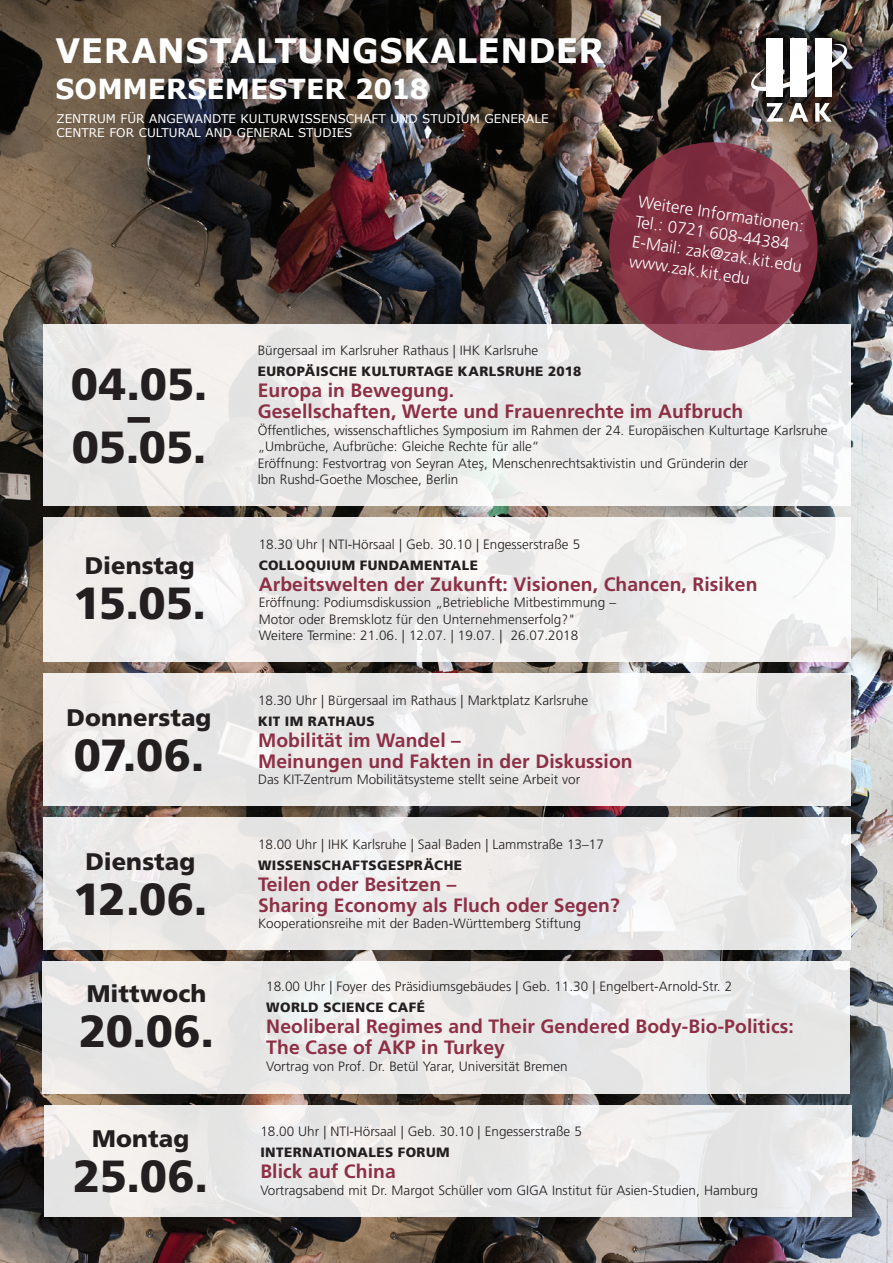
<style>
.page{position:relative;width:893px;height:1263px;background:#fff}
.page>*{position:absolute;margin:0;border:0;box-sizing:border-box;transform-origin:0 0}
.t1{font:900 45px "Frutiger LT Std";color:#231f20}
.t2{font:700 33.6px "Verdana";letter-spacing:.015em;color:#fff}
.t3{font:700 27.6px "Verdana";color:#fff}
.t4{font:900 24px "Frutiger LT Std";color:#231f20}
.t5{font:700 19.35px/21px "Frutiger LT Std";letter-spacing:.005em;color:#8d2f45}
.t6{font:300 16.8px/20.1px "Frutiger LT Std";color:#fff}
.t7{font:300 13.5px/16.5px "Frutiger LT Std";color:#231f20}
.t8{font:900 13.5px "Frutiger LT Std";letter-spacing:.03em;color:#231f20}
.t9{font:12px "Verdana";color:#fff}
.s1{font-family:"Calibri";font-size:15px}
</style>
<div class="page">
<img style="left:0;top:0;width:893px;height:1263px">
<svg style="left:766px;top:103px;width:17px;height:19px"></svg>
<svg style="left:789px;top:103px;width:19px;height:19px"></svg>
<svg style="left:815px;top:103px;width:17px;height:19px"></svg>
<div style="left:815px;top:38px;width:16px;height:59px;background:#fff"></div>
<div style="left:791px;top:38px;width:16px;height:59px;background:#fff"></div>
<div style="left:767px;top:38px;width:16px;height:59px;background:#fff"></div>
<svg style="left:751px;top:41px;width:96px;height:54px"></svg>
<div style="left:43px;top:324px;width:808px;height:182px;background:#ebebeb"></div>
<svg style="left:43px;top:517px;width:808px;height:145px;fill:#f0eeec"></svg>
<svg style="left:43px;top:673px;width:808px;height:132px;fill:#ebe8e8"></svg>
<div style="left:43px;top:817px;width:808px;height:132px;background:linear-gradient(to right,#ebe9e8,#ebebeb)"></div>
<div style="left:44px;top:1105px;width:807px;height:111px;background:#eae9e9"></div>
<svg style="left:43px;top:961px;width:807px;height:132px;background:#eae9e8"></svg>
<svg style="left:602px;top:135px;width:223px;height:223px;background:#834a55"></svg>
<h2 class="t2" style="left:55px;top:27px;width:74px">VERANSTALTUNGS</h2>
<h2 class="t2" style="left:403px;top:27px;width:200px">KALENDER</h2>
<h3 class="t3" style="left:55px;top:70px;width:65px">SOMME</h3>
<h3 class="t3" style="left:166px;top:70px;width:61px">RSEME</h3>
<h3 class="t3" style="left:269px;top:70px;width:162px">STE R 2018</h3>
<p class="t9" style="left:56px;top:110px;width:17px">ZENT</p>
<p class="t9" style="left:89px;top:110px;width:220px">RUM FÜR AN GEWAN DTE KULTURWISSENSCHAFT</p>
<p class="t9" style="left:391px;top:110px;width:112px">UND STUDIUM GENE</p>
<p class="t9" style="left:518px;top:110px;width:17px">RALE</p>
<p class="t9" style="left:56px;top:125px;width:9px">CENT</p>
<p class="t9" style="left:89px;top:125px;width:166px">RE FOR CULTURAL AN D GENE</p>
<p class="t9" style="left:270px;top:125px;width:69px">RAL STUDIES</p>
<p class="t6" style="left:640px;top:191px;width:173px;rotate:9deg">Weitere Informationen:<br>Tel.: 0721 608-44384<br>E-Mail: zak@zak.kit.edu www.zak.kit.edu</p>
<h1 class="t1" style="left:71px;top:357px;width:138px">04.05.</h1>
<h1 class="t1" style="left:128px;top:389px;width:24px">–</h1>
<h1 class="t1" style="left:72px;top:420px;width:136px">05.05.</h1>
<h3 class="t4" style="left:85px;top:551px;width:111px">DIENSTAG</h3>
<h1 class="t1" style="left:73px;top:576px;width:134px">15.05.</h1>
<h3 class="t4" style="left:67px;top:703px;width:146px">DONNERSTAG</h3>
<h1 class="t1" style="left:74px;top:728px;width:132px">07.06.</h1>
<h3 class="t4" style="left:85px;top:847px;width:111px">DIENSTAG</h3>
<h1 class="t1" style="left:73px;top:872px;width:136px">12.06.</h1>
<h3 class="t4" style="left:87px;top:979px;width:121px">MITTWOCH</h3>
<h1 class="t1" style="left:79px;top:1004px;width:136px">20.06.</h1>
<h3 class="t4" style="left:92px;top:1124px;width:98px">MONTAG</h3>
<h1 class="t1" style="left:73px;top:1149px;width:136px">25.06.</h1>
<p class="t7" style="left:258px;top:343px;width:282px">Bürgersaal im Karlsruher Rathaus | IHK Karlsruhe</p>
<p class="t8" style="left:258px;top:364px;width:325px">EUROPÄISCHE KULTURTAGE KARLSRUHE 2018</p>
<h3 class="t5" style="left:258px;top:380px;width:487px">Europa in Bewegung.<br>Gesellschaften, Werte und Frauenrechte im Aufbruch</h3>
<p class="t7" style="left:258px;top:422px;width:571px">Öffentliches, wissenschaftliches Symposium im Rahmen der 24. Europäischen Kulturtage Karlsruhe „Umbrüche, Aufbrüche: Gleiche Rechte für alle“<br>Eröffnung: Festvortrag von Seyran Ate<span class="s1">ş</span>, Menschenrechtsaktivistin und Gründerin der<br>Ibn Rushd-Goethe Moschee, Berlin</p>
<p class="t7" style="left:259px;top:536px;width:323px">18.30 Uhr | NTI-Hörsaal | Geb. 30.10 | Engesserstraße 5</p>
<p class="t8" style="left:259px;top:557px;width:131px">COLLOQUIUM FUNDA</p>
<p class="t8" style="left:410px;top:557px;width:69px">MENTALE</p>
<h3 class="t5" style="left:259px;top:574px;width:500px">Arbeitswelten der Zukunft: Visionen, Chancen, Risiken</h3>
<p class="t7" style="left:259px;top:595px;width:359px">Eröffnung: Podiumsdiskussion „Betriebliche Mitbestimmung –<br>Motor oder Bremsklotz für den Unternehmenserfolg?"<br>Weitere Termine: 21.06. | 12.07. | 19.07. | 26.07.2018</p>
<p class="t7" style="left:258px;top:692px;width:332px">18.30 Uhr | Bürgersaal im Rathaus | Marktplatz Karlsruhe</p>
<p class="t8" style="left:258px;top:713px;width:118px">KIT IM RATHAUS</p>
<h3 class="t5" style="left:258px;top:730px;width:376px">Mobilität im Wandel –<br>Meinungen und Fakten in der Diskussion</h3>
<p class="t7" style="left:258px;top:771px;width:324px">Das KIT-Zentrum Mobilitätsysteme stellt seine Arbeit vor</p>
<p class="t7" style="left:258px;top:836px;width:347px">18.00 Uhr | IHK Karlsruhe | Saal Baden | Lammstraße 13–17</p>
<p class="t8" style="left:258px;top:857px;width:206px">WISSENSCHAFTSGESPRÄCHE</p>
<h3 class="t5" style="left:258px;top:873px;width:363px">Teilen oder Besitzen –<br>Sharing Economy als Fluch oder Segen?</h3>
<p class="t7" style="left:258px;top:915px;width:324px">Kooperationsreihe mit der Baden-Württemberg Stiftung</p>
<p class="t7" style="left:266px;top:978px;width:468px">18.00 Uhr | Foyer des Präsidiumsgebäudes | Geb. 11.30 | Engelbert-Arnold-Str. 2</p>
<p class="t8" style="left:266px;top:999px;width:160px">WORLD SCIENCE CAFÉ</p>
<h3 class="t5" style="left:266px;top:1016px;width:529px">Neoliberal Regimes and Their Gendered Body-Bio-Politics:<br>The Case of AKP in Turkey</h3>
<p class="t7" style="left:266px;top:1058px;width:303px">Vortrag von Prof. Dr. Betül Yarar, Universität Bremen</p>
<p class="t7" style="left:260px;top:1124px;width:323px">18.00 Uhr | NTI-Hörsaal | Geb. 30.10 | Engesserstraße 5</p>
<p class="t8" style="left:260px;top:1144px;width:191px">INTERNATIONALES FORUM</p>
<h3 class="t5" style="left:260px;top:1161px;width:137px">Blick auf China</h3>
<p class="t7" style="left:260px;top:1182px;width:499px">Vortragsabend mit Dr. Margot Schüller vom GIGA Institut für Asien-Studien, Hamburg</p>
</div>
